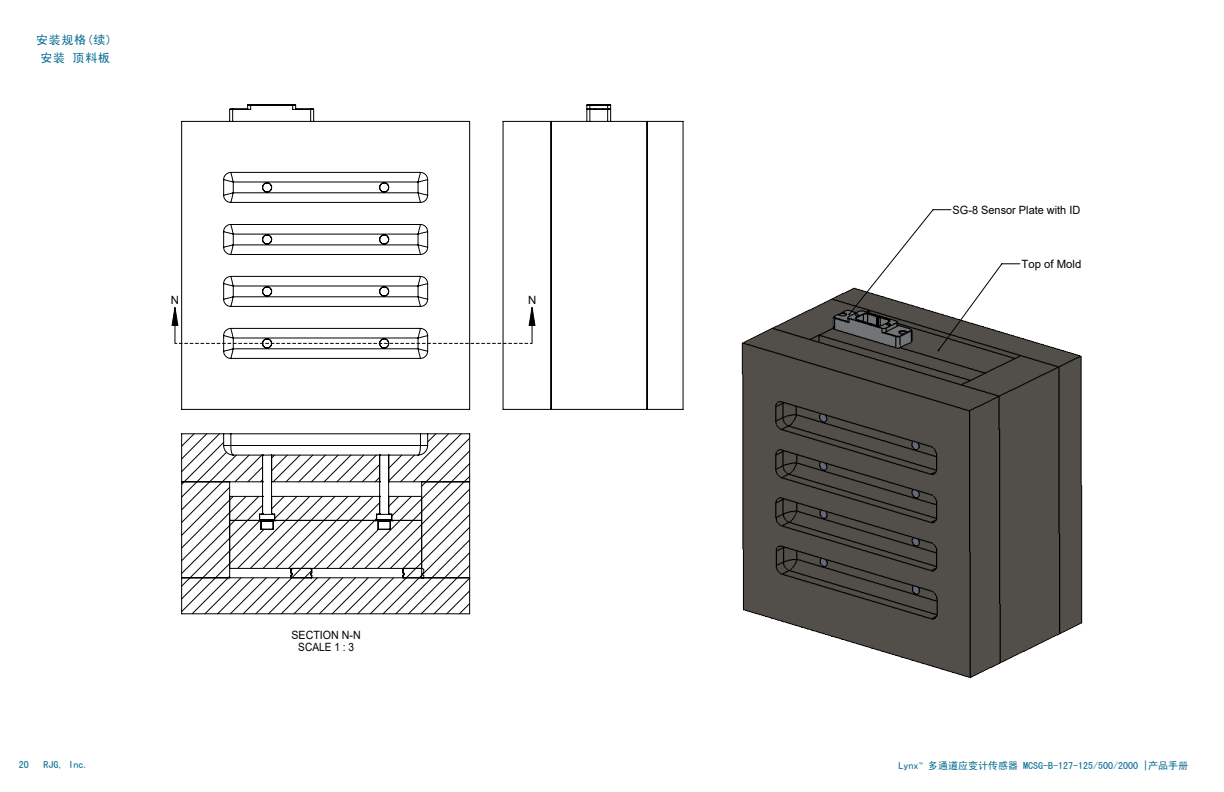
<style>
.page{position:relative;width:1224px;height:792px;background:#fff}
.page>*{position:absolute;margin:0;border:0;box-sizing:border-box;transform-origin:0 0}
.t1{font:12px "Sim Hei";letter-spacing:.06em;color:#00688f}
.t2{font:11.4px "Arial";color:#000;scale:.96 1}
.t3{font:11.4px/11.8px "Arial";color:#000;text-align:center;scale:.94 1}
.t4{font:11.4px "Arial";color:#000}
.t5{font:10px "Sim Hei";color:#00688f}
.s1{font-family:"Proxima Nova"}
</style>
<div class="page">
<img style="left:741px;top:263px;width:342px;height:416px">
<svg style="left:181px;top:104px;width:289px;height:306px"></svg>
<hr style="left:551px;top:121px;width:96px;height:1px;background:#000">
<hr style="left:551px;top:409px;width:96px;height:1px;background:#000">
<hr style="left:647px;top:121px;width:1px;height:288px;background:#000">
<hr style="left:647px;top:121px;width:36px;height:1px;background:#000">
<hr style="left:683px;top:121px;width:1px;height:288px;background:#000">
<hr style="left:647px;top:409px;width:36px;height:1px;background:#000">
<hr style="left:503px;top:121px;width:1px;height:288px;background:#000">
<hr style="left:503px;top:121px;width:48px;height:1px;background:#000">
<hr style="left:551px;top:121px;width:1px;height:288px;background:#000">
<hr style="left:503px;top:409px;width:48px;height:1px;background:#000">
<svg style="left:587px;top:105px;width:24px;height:16px"></svg>
<svg style="left:181px;top:433px;width:289px;height:182px"></svg>
<svg style="left:175px;top:343px;width:357px;height:1px"></svg>
<hr style="left:532px;top:307px;width:1px;height:36px;background:#000">
<hr style="left:174px;top:307px;width:1px;height:36px;background:#000">
<hr style="left:49px;top:95px;width:1126px;height:1px;background:#c0c0c0">
<hr style="left:49px;top:95px;width:1px;height:589px;background:#c0c0c0">
<hr style="left:49px;top:759px;width:1126px;height:1px;background:#c0c0c0">
<hr style="left:1194px;top:95px;width:1px;height:589px;background:#c0c0c0">
<svg style="left:848px;top:209px;width:172px;height:142px"></svg>
<svg style="left:171px;top:306px;width:365px;height:20px"></svg>
<div style="left:43px;top:652px;width:383px;height:49px;background:#fff"></div>
<p class="t1" style="left:36px;top:34px;width:78px">安装规格(续)</p>
<p class="t1" style="left:40px;top:52px;width:71px">安装 顶料板</p>
<p class="t4" style="left:171px;top:292px;width:10px">N</p>
<p class="t4" style="left:528px;top:292px;width:10px">N</p>
<p class="t3" style="left:292px;top:629px;width:75px">SECTION N-N<br>SCALE 1 : 3</p>
<p class="t2" style="left:953px;top:202px;width:135px">SG-8 Sensor Plate with ID</p>
<p class="t4" style="left:1021px;top:257px;width:61px">Top of Mold</p>
<p class="t5" style="left:19px;top:760px;width:11px">20</p>
<p class="t5" style="left:44px;top:760px;width:46px">RJG, Inc.</p>
<p class="t5" style="left:898px;top:760px;width:291px">Lynx<span class="s1">™</span> 多通道应变计传感器 MCSG‑B‑127‑125/500/2000 |产品手册</p>
</div>
